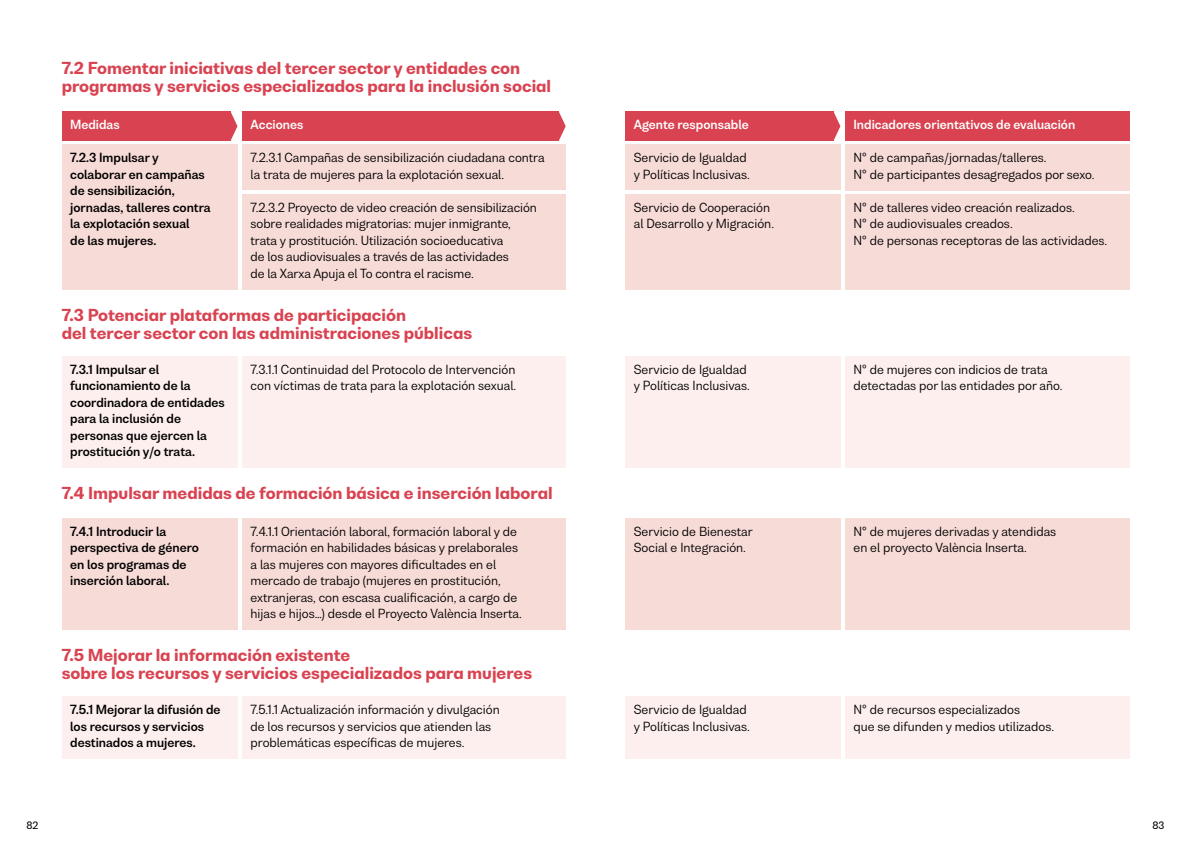
<style>
.page{position:relative;width:1191px;height:851px;background:#fff}
.page>*{position:absolute;margin:0;border:0;box-sizing:border-box;transform-origin:0 0}
.t1{font:800 15.75px/18px "Bw Nista Geometric";color:#d94351}
.t2{font:12px/16.5px "Bw Nista Grotesk";color:#000;scale:.96 1}
.t3{font:700 12px/16.5px "Bw Nista Grotesk";color:#000;scale:.96 1}
.t4{font:700 12px "Bw Nista Grotesk";color:#fff;scale:.96 1}
.t5{font:500 9.75px "Bw Nista Grotesk";color:#000;scale:.96 1}
</style>
<div class="page">
<svg style="left:231px;top:112px;width:6px;height:28px"></svg>
<svg style="left:559px;top:112px;width:7px;height:28px"></svg>
<div style="left:62px;top:112px;width:169px;height:29px;background:#d94351"></div>
<div style="left:242px;top:112px;width:317px;height:29px;background:#d94351"></div>
<svg style="left:833px;top:112px;width:7px;height:29px"></svg>
<div style="left:625px;top:112px;width:208px;height:29px;background:#d94351"></div>
<div style="left:845px;top:112px;width:284px;height:29px;background:#d94351"></div>
<div style="left:625px;top:144px;width:215px;height:46px;background:#f7dbd7"></div>
<div style="left:625px;top:194px;width:215px;height:45px;background:#f7dbd7"></div>
<div style="left:625px;top:227px;width:215px;height:29px;background:#f7dbd7"></div>
<div style="left:625px;top:243px;width:215px;height:29px;background:#f7dbd7"></div>
<div style="left:625px;top:260px;width:215px;height:29px;background:#f7dbd7"></div>
<div style="left:845px;top:144px;width:284px;height:29px;background:#f7dbd7"></div>
<div style="left:845px;top:161px;width:284px;height:29px;background:#f7dbd7"></div>
<div style="left:845px;top:194px;width:284px;height:29px;background:#f7dbd7"></div>
<div style="left:845px;top:210px;width:284px;height:29px;background:#f7dbd7"></div>
<div style="left:845px;top:227px;width:284px;height:29px;background:#f7dbd7"></div>
<div style="left:845px;top:243px;width:284px;height:29px;background:#f7dbd7"></div>
<div style="left:845px;top:260px;width:284px;height:29px;background:#f7dbd7"></div>
<div style="left:62px;top:144px;width:175px;height:112px;background:#f7dbd7"></div>
<div style="left:62px;top:243px;width:175px;height:29px;background:#f7dbd7"></div>
<div style="left:62px;top:260px;width:175px;height:29px;background:#f7dbd7"></div>
<div style="left:242px;top:144px;width:324px;height:46px;background:#f7dbd7"></div>
<div style="left:242px;top:194px;width:324px;height:95px;background:#f7dbd7"></div>
<div style="left:625px;top:356px;width:215px;height:45px;background:#fcefed"></div>
<div style="left:625px;top:389px;width:215px;height:29px;background:#fcefed"></div>
<div style="left:625px;top:405px;width:215px;height:29px;background:#fcefed"></div>
<div style="left:625px;top:422px;width:215px;height:29px;background:#fcefed"></div>
<div style="left:625px;top:438px;width:215px;height:29px;background:#fcefed"></div>
<div style="left:625px;top:696px;width:215px;height:46px;background:#fcefed"></div>
<div style="left:625px;top:729px;width:215px;height:29px;background:#fcefed"></div>
<div style="left:845px;top:356px;width:284px;height:45px;background:#fcefed"></div>
<div style="left:845px;top:389px;width:284px;height:29px;background:#fcefed"></div>
<div style="left:845px;top:405px;width:284px;height:29px;background:#fcefed"></div>
<div style="left:845px;top:422px;width:284px;height:29px;background:#fcefed"></div>
<div style="left:845px;top:438px;width:284px;height:29px;background:#fcefed"></div>
<div style="left:845px;top:696px;width:284px;height:46px;background:#fcefed"></div>
<div style="left:845px;top:729px;width:284px;height:29px;background:#fcefed"></div>
<div style="left:62px;top:356px;width:175px;height:111px;background:#fcefed"></div>
<div style="left:62px;top:696px;width:175px;height:62px;background:#fcefed"></div>
<div style="left:242px;top:356px;width:324px;height:45px;background:#fcefed"></div>
<div style="left:242px;top:389px;width:324px;height:29px;background:#fcefed"></div>
<div style="left:242px;top:405px;width:324px;height:29px;background:#fcefed"></div>
<div style="left:242px;top:422px;width:324px;height:29px;background:#fcefed"></div>
<div style="left:242px;top:438px;width:324px;height:29px;background:#fcefed"></div>
<div style="left:242px;top:696px;width:324px;height:62px;background:#fcefed"></div>
<div style="left:625px;top:518px;width:215px;height:45px;background:#f7dbd7"></div>
<div style="left:625px;top:551px;width:215px;height:29px;background:#f7dbd7"></div>
<div style="left:625px;top:567px;width:215px;height:29px;background:#f7dbd7"></div>
<div style="left:625px;top:584px;width:215px;height:29px;background:#f7dbd7"></div>
<div style="left:625px;top:600px;width:215px;height:29px;background:#f7dbd7"></div>
<div style="left:845px;top:518px;width:284px;height:45px;background:#f7dbd7"></div>
<div style="left:845px;top:551px;width:284px;height:29px;background:#f7dbd7"></div>
<div style="left:845px;top:567px;width:284px;height:29px;background:#f7dbd7"></div>
<div style="left:845px;top:584px;width:284px;height:29px;background:#f7dbd7"></div>
<div style="left:845px;top:600px;width:284px;height:29px;background:#f7dbd7"></div>
<div style="left:62px;top:518px;width:175px;height:78px;background:#f7dbd7"></div>
<div style="left:62px;top:584px;width:175px;height:29px;background:#f7dbd7"></div>
<div style="left:62px;top:600px;width:175px;height:29px;background:#f7dbd7"></div>
<div style="left:242px;top:518px;width:324px;height:111px;background:#f7dbd7"></div>
<h1 class="t1" style="left:62px;top:59px;width:491px">7.2 Fomentar iniciativas del tercer sector y entidades con programas y servicios especializados para la inclusión social</h1>
<p class="t4" style="left:70px;top:117px;width:53px">Medidas</p>
<p class="t4" style="left:251px;top:117px;width:56px">Acciones</p>
<p class="t4" style="left:634px;top:117px;width:121px">Agente responsable</p>
<p class="t4" style="left:853px;top:117px;width:232px">Indicadores orientativos de evaluación</p>
<p class="t2" style="left:634px;top:149px;width:122px">Servicio de Igualdad y Políticas Inclusivas.</p>
<p class="t2" style="left:634px;top:199px;width:148px">Servicio de Cooperación al Desarrollo y Migración.</p>
<p class="t3" style="left:70px;top:149px;width:148px">7.2.3 Impulsar y colaborar en campañas de sensibilización, jornadas, talleres contra la explotación sexual<br>de las mujeres.</p>
<p class="t2" style="left:251px;top:149px;width:308px">7.2.3.1 Campañas de sensibilización ciudadana contra la trata de mujeres para la explotación sexual.</p>
<p class="t2" style="left:853px;top:149px;width:253px">Nº de campañas/jornadas/talleres.<br>Nº de participantes desagregados por sexo.</p>
<p class="t2" style="left:853px;top:199px;width:266px">Nº de talleres video creación realizados.<br>Nº de audiovisuales creados.<br>Nº de personas receptoras de las actividades.</p>
<p class="t2" style="left:251px;top:199px;width:300px">7.2.3.2 Proyecto de video creación de sensibilización sobre realidades migratorias: mujer inmigrante, trata y prostitución. Utilización socioeducativa<br>de los audiovisuales a través de las actividades<br>de la Xarxa Apuja el To contra el racisme.</p>
<h1 class="t1" style="left:62px;top:305px;width:412px">7.3 Potenciar plataformas de participación<br>del tercer sector con las administraciones públicas</h1>
<p class="t3" style="left:70px;top:361px;width:163px">7.3.1 Impulsar el funcionamiento de la coordinadora de entidades para la inclusión de personas que ejercen la prostitución y/o trata.</p>
<p class="t2" style="left:251px;top:361px;width:278px">7.3.1.1 Continuidad del Protocolo de Intervención con víctimas de trata para la explotación sexual.</p>
<h1 class="t1" style="left:62px;top:484px;width:492px">7.4 Impulsar medidas de formación básica e inserción laboral</h1>
<p class="t3" style="left:70px;top:522px;width:136px">7.4.1 Introducir la perspectiva de género en los programas de inserción laboral.</p>
<p class="t2" style="left:251px;top:522px;width:284px">7.4.1.1 Orientación laboral, formación laboral y de formación en habilidades básicas y prelaborales a las mujeres con mayores dificultades en el mercado de trabajo (mujeres en prostitución, extranjeras, con escasa cualificación, a cargo de hijas e hijos…) desde el Proyecto València Inserta.</p>
<h1 class="t1" style="left:62px;top:645px;width:472px">7.5 Mejorar la información existente<br>sobre los recursos y servicios especializados para mujeres</h1>
<p class="t3" style="left:70px;top:701px;width:158px">7.5.1 Mejorar la difusión de los recursos y servicios destinados a mujeres.</p>
<p class="t2" style="left:251px;top:701px;width:261px">7.5.1.1 Actualización información y divulgación de los recursos y servicios que atienden las problemáticas específicas de mujeres.</p>
<p class="t2" style="left:634px;top:361px;width:122px">Servicio de Igualdad y Políticas Inclusivas.</p>
<p class="t2" style="left:853px;top:361px;width:219px">Nº de mujeres con indicios de trata detectadas por las entidades por año.</p>
<p class="t2" style="left:634px;top:522px;width:125px">Servicio de Bienestar<br>Social e Integración.</p>
<p class="t2" style="left:853px;top:522px;width:213px">Nº de mujeres derivadas y atendidas en el proyecto València Inserta.</p>
<p class="t2" style="left:634px;top:701px;width:122px">Servicio de Igualdad y Políticas Inclusivas.</p>
<p class="t2" style="left:853px;top:701px;width:210px">Nº de recursos especializados<br>que se difunden y medios utilizados.</p>
<p class="t5" style="left:27px;top:818px;width:14px">82</p>
<p class="t5" style="left:1152px;top:818px;width:14px">83</p>
</div>
